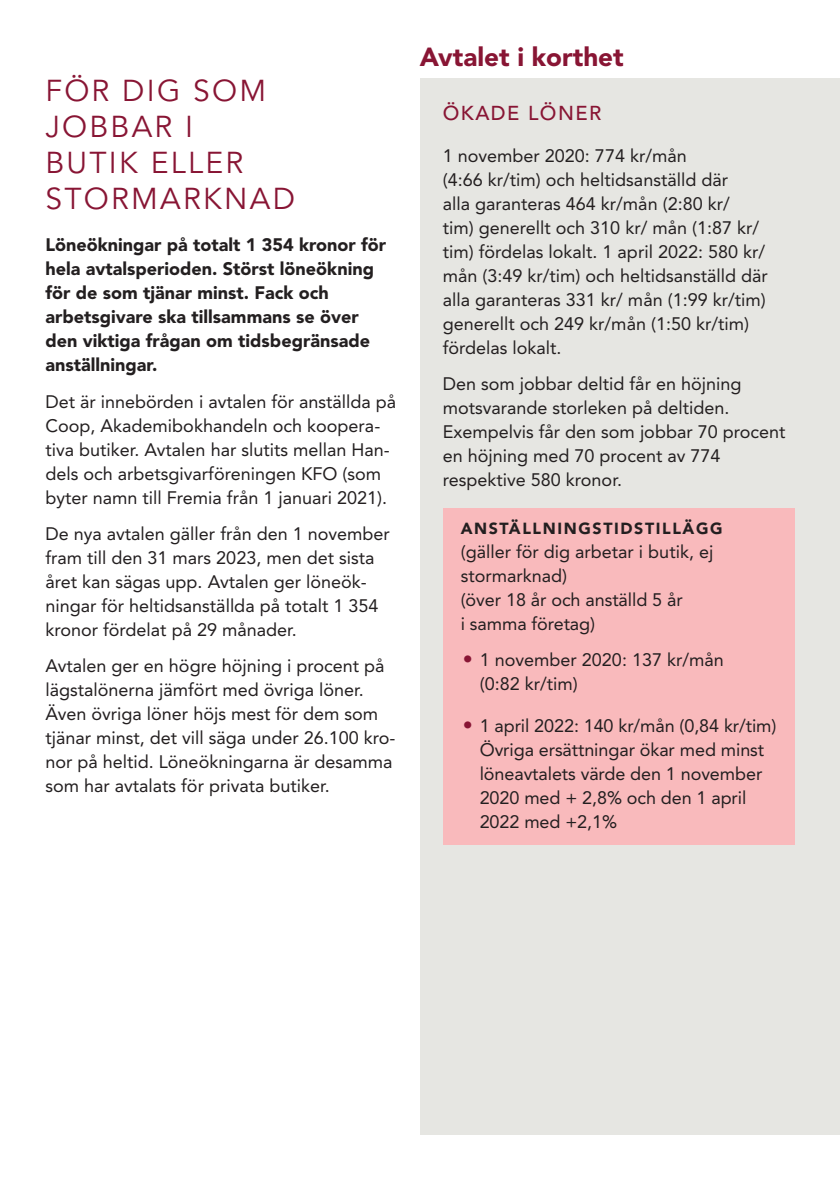
<style>
.page{position:relative;width:840px;height:1191px;background:#fff}
.page>*{position:absolute;margin:0;border:0;box-sizing:border-box;transform-origin:0 0}
.t1{font:30px/36px "Avenir LT Std";letter-spacing:.075em;color:#881534}
.t2{font:900 26px "Avenir LT Std";color:#881534}
.t3{font:500 20px "Avenir LT Std";letter-spacing:.075em;color:#881534}
.t4{font:18px/24px "Avenir LT Std";color:#231f20}
.t5{font:900 18px/24px "Avenir LT Std";color:#231f20}
.t6{font:900 16px "Avenir LT Std";letter-spacing:.1em;color:#231f20}
.s1{font-size:20px;color:#881534}
</style>
<div class="page">
<div style="left:420px;top:78px;width:419px;height:1056px;background:#e6e6e2"></div>
<div style="left:442px;top:508px;width:352px;height:138px;background:#f9babc"></div>
<div style="left:442px;top:640px;width:352px;height:66px;background:#f9babc"></div>
<div style="left:442px;top:706px;width:352px;height:138px;background:#f9babc"></div>
<p class="t1" style="left:45px;top:73px;width:251px">FÖR DIG SOM<br>JOBBAR I<br>BUTIK ELLER<br>STORMARKNAD</p>
<p class="t5" style="left:45px;top:232px;width:342px">Löneökningar på totalt 1 354 kronor för hela avtalsperioden. Störst löneökning för de som tjänar minst. Fack och arbetsgivare ska tillsammans se över den viktiga frågan om tidsbegränsade anställningar.</p>
<p class="t4" style="left:45px;top:390px;width:352px">Det är innebörden i avtalen för anställda på Coop, Akademibokhandeln och koopera&shy;tiva butiker. Avtalen har slutits mellan Han&shy;dels och arbetsgivarföreningen KFO (som byter namn till Fremia från 1 januari 2021).</p>
<p class="t4" style="left:45px;top:522px;width:346px">De nya avtalen gäller från den 1 november fram till den 31 mars 2023, men det sista året kan sägas upp. Avtalen ger löneök&shy;ningar för heltidsanställda på totalt 1 354 kronor fördelat på 29 månader.</p>
<p class="t4" style="left:45px;top:654px;width:351px">Avtalen ger en högre höjning i procent på lägstalönerna jämfört med övriga löner.<br>Även övriga löner höjs mest för dem som tjänar minst, det vill säga under 26.100 kro&shy;nor på heltid. Löneökningarna är desamma som har avtalats för privata butiker.</p>
<p class="t2" style="left:420px;top:41px;width:205px">Avtalet i korthet</p>
<p class="t3" style="left:442px;top:102px;width:160px">ÖKADE LÖNER</p>
<p class="t4" style="left:442px;top:144px;width:326px">1 november 2020: 774 kr/mån<br>(4:66 kr/tim) och heltidsanställd där<br>alla garanteras 464 kr/mån (2:80 kr/<br>tim) generellt och 310 kr/ mån (1:87 kr/ tim) fördelas lokalt. 1 april 2022: 580 kr/ mån (3:49 kr/tim) och heltidsanställd där alla garanteras 331 kr/ mån (1:99 kr/tim) generellt och 249 kr/mån (1:50 kr/tim) fördelas lokalt.</p>
<p class="t4" style="left:442px;top:372px;width:344px">Den som jobbar deltid får en höjning motsvarande storleken på deltiden.<br>Exempelvis får den som jobbar 70 procent en höjning med 70 procent av 774 respektive 580 kronor.</p>
<p class="t6" style="left:460px;top:519px;width:263px">ANSTÄLLNINGSTIDSTILLÄGG</p>
<p class="t4" style="left:460px;top:540px;width:254px">(gäller för dig arbetar i butik, ej stormarknad)<br>(över 18 år och anställd 5 år<br>i samma företag)</p>
<p class="t4" style="left:479px;top:648px;width:245px;text-indent:-17px"><span class="s1">•</span> 1 november 2020: 137 kr/mån (0:82 kr/tim)</p>
<p class="t4" style="left:479px;top:714px;width:298px;text-indent:-17px"><span class="s1">•</span> 1 april 2022: 140 kr/mån (0,84 kr/tim)<br>Övriga ersättningar ökar med minst löneavtalets värde den 1 november<br>2020 med + 2,8% och den 1 april<br>2022 med +2,1%</p>
</div>
